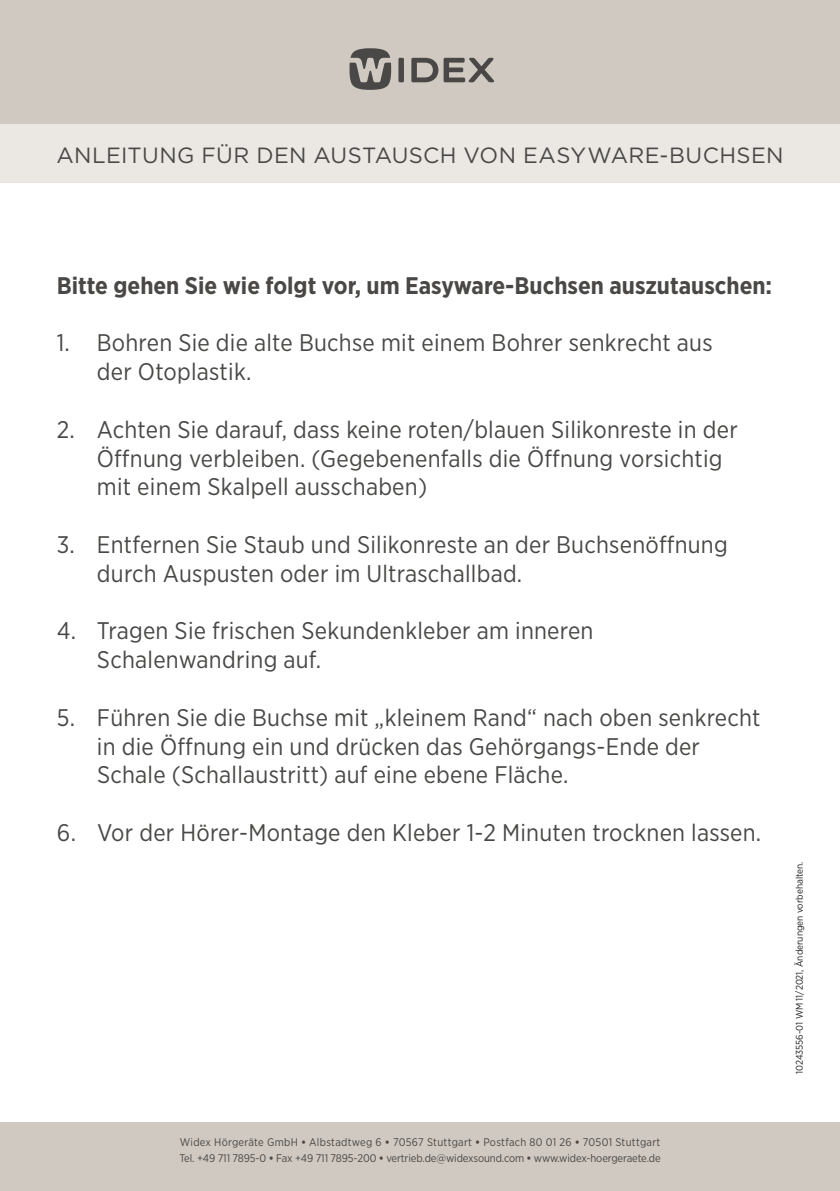
<style>
.page{position:relative;width:840px;height:1191px;background:#fff}
.page>*{position:absolute;margin:0;border:0;box-sizing:border-box;transform-origin:0 0}
.t1{font:24px/28.8px "Gotham Narrow";letter-spacing:.01em;color:#494846}
.t2{font:700 24px "Gotham Narrow";color:#494846}
.t3{font:22px "Gotham";letter-spacing:.015em;color:#494846}
.t4{font:11px/16.6px "Gotham Narrow";letter-spacing:.005em;color:#494846}
.t5{font:9.6px "Gotham Narrow";color:#231f20}
.s1{font-weight:700}
</style>
<div class="page">
<div style="left:0;top:1122px;width:839px;height:69px;background:#d0c9c1"></div>
<div style="left:0;top:0;width:839px;height:124px;background:#d0c9c1"></div>
<div style="left:398px;top:58px;width:6px;height:24px;background:#494846"></div>
<svg style="left:411px;top:58px;width:83px;height:24px"></svg>
<svg style="left:349px;top:48px;width:42px;height:42px"></svg>
<div style="left:0;top:124px;width:839px;height:59px;background:#ebe8e4"></div>
<p class="t3" style="left:57px;top:141px;width:728px">ANLEITUNG FÜR DEN AUSTAUSCH VON EASYWARE-BUCHSEN</p>
<p class="t2" style="left:57px;top:270px;width:716px">Bitte gehen Sie wie folgt vor, um Easyware-Buchsen auszutauschen:</p>
<p class="t1" style="left:97px;top:328px;width:617px;text-indent:-40px">1. Bohren Sie die alte Buchse mit einem Bohrer senkrecht aus der Otoplastik.</p>
<p class="t1" style="left:97px;top:414px;width:642px;text-indent:-40px">2. Achten Sie darauf, dass keine roten/blauen Silikonreste in der<br>Öffnung verbleiben. (Gegebenenfalls die Öffnung vorsichtig mit einem Skalpell ausschaben)</p>
<p class="t1" style="left:97px;top:529px;width:632px;text-indent:-40px">3. Entfernen Sie Staub und Silikonreste an der Buchsenöffnung durch Auspusten oder im Ultraschallbad.</p>
<p class="t1" style="left:97px;top:616px;width:497px;text-indent:-40px">4. Tragen Sie frischen Sekundenkleber am inneren<br>Schalenwandring auf.</p>
<p class="t1" style="left:97px;top:702px;width:664px;text-indent:-40px">5. Führen Sie die Buchse mit „kleinem Rand“ nach oben senkrecht in die Öffnung ein und drücken das Gehörgangs-Ende der<br>Schale (Schallaustritt) auf eine ebene Fläche.</p>
<p class="t1" style="left:57px;top:817px;width:705px">6. Vor der Hörer-Montage den Kleber 1-2 Minuten trocknen lassen.</p>
<p class="t5" style="left:793px;top:1074px;width:214px;rotate:-90deg">10243556-01 WM 11/2021, Änderungen vorbehalten.</p>
<p class="t4" style="left:179px;top:1133px;width:482px">Widex Hörgeräte GmbH <span class="s1">•</span> Albstadtweg 6 <span class="s1">•</span> 70567 Stuttgart <span class="s1">•</span> Postfach 80 01 26 <span class="s1">•</span> 70501 Stuttgart<br>Tel. +49 711 7895-0 <span class="s1">•</span> Fax +49 711 7895-200 <span class="s1">•</span> vertrieb.de@widexsound.com <span class="s1">•</span> www.widex-hoergeraete.de</p>
</div>
